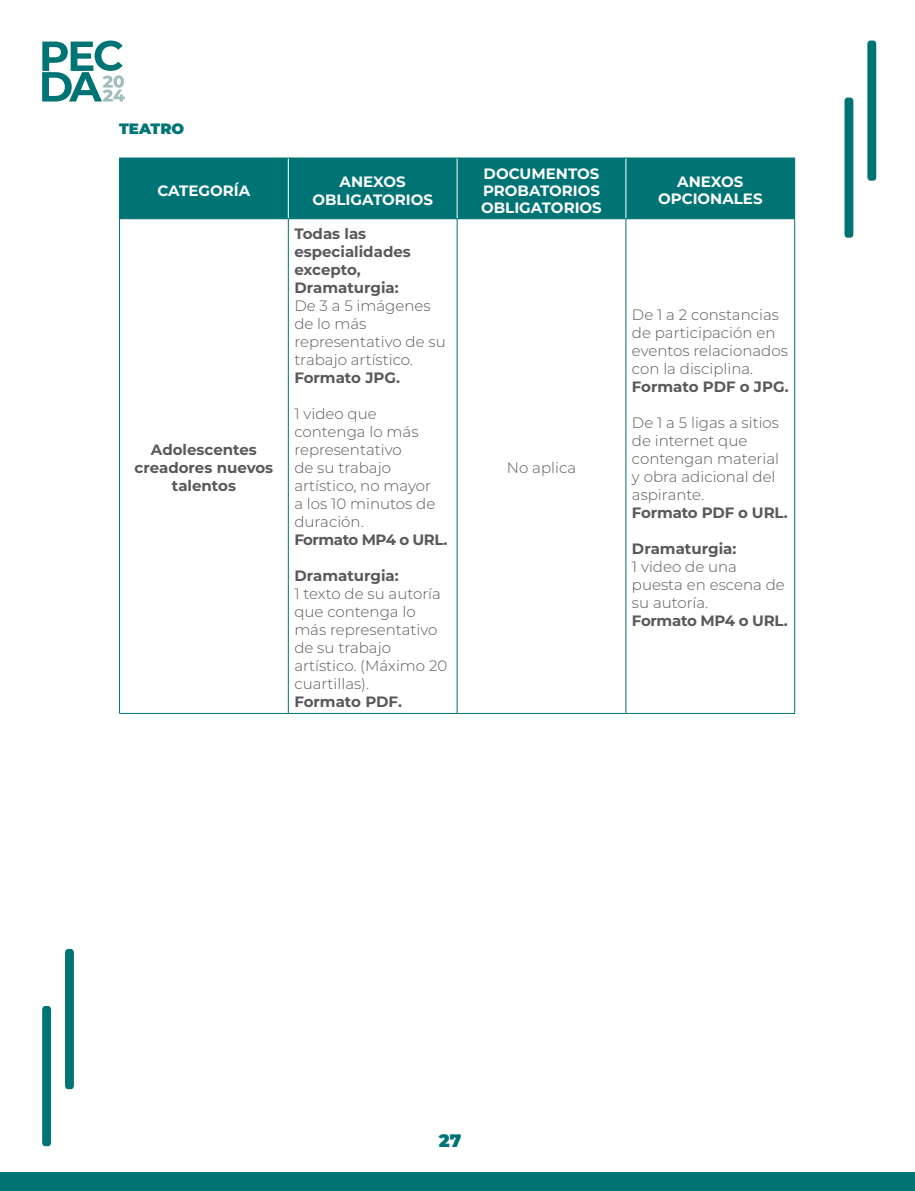
<style>
.page{position:relative;width:915px;height:1191px;background:#fff}
.page>*{position:absolute;margin:0;border:0;box-sizing:border-box;transform-origin:0 0}
.t1{font:900 18px "Montserrat";color:#007474}
.t2{font:300 15px/18px "Montserrat";color:#58595b}
.t3{font:700 15px/18px "Montserrat";color:#58595b;text-align:center}
.t4{font:700 15px/17.1px "Montserrat";color:#fff;text-align:center}
.t5{font:700 15px "Montserrat";letter-spacing:-.03em;color:#58595b}
.t6{font:700 15px "Montserrat";letter-spacing:-.02em;color:#58595b}
.t7{font:900 15px "Montserrat";color:#007474}
</style>
<div class="page">
<div style="left:0;top:1172px;width:914px;height:19px;background:#007474"></div>
<svg style="left:867px;top:41px;width:8px;height:140px"></svg>
<svg style="left:844px;top:98px;width:9px;height:140px"></svg>
<svg style="left:65px;top:949px;width:9px;height:140px"></svg>
<svg style="left:42px;top:1006px;width:9px;height:140px"></svg>
<svg style="left:42px;top:41px;width:83px;height:61px"></svg>
<div style="left:120px;top:159px;width:674px;height:59px;background:#007474"></div>
<hr style="left:288px;top:158px;width:1px;height:60px;background:#fff">
<hr style="left:456px;top:158px;width:1px;height:60px;background:#fff">
<hr style="left:625px;top:158px;width:1px;height:60px;background:#fff">
<hr style="left:119px;top:219px;width:1px;height:494px;background:#007474">
<hr style="left:288px;top:219px;width:1px;height:494px;background:#007474">
<hr style="left:456px;top:219px;width:1px;height:494px;background:#007474">
<hr style="left:625px;top:219px;width:1px;height:494px;background:#007474">
<hr style="left:794px;top:219px;width:1px;height:494px;background:#007474">
<hr style="left:119px;top:158px;width:1px;height:60px;background:#007474">
<hr style="left:119px;top:158px;width:169px;height:1px;background:#007474">
<hr style="left:119px;top:713px;width:169px;height:1px;background:#007474">
<hr style="left:288px;top:158px;width:169px;height:1px;background:#007474">
<hr style="left:288px;top:713px;width:169px;height:1px;background:#007474">
<hr style="left:457px;top:158px;width:168px;height:1px;background:#007474">
<hr style="left:457px;top:713px;width:168px;height:1px;background:#007474">
<hr style="left:625px;top:158px;width:169px;height:1px;background:#007474">
<hr style="left:625px;top:713px;width:169px;height:1px;background:#007474">
<hr style="left:794px;top:158px;width:1px;height:60px;background:#007474">
<hr style="left:119px;top:218px;width:169px;height:1px;background:#007474">
<hr style="left:288px;top:218px;width:169px;height:1px;background:#007474">
<hr style="left:457px;top:218px;width:168px;height:1px;background:#007474">
<hr style="left:625px;top:218px;width:169px;height:1px;background:#007474">
<p class="t7" style="left:119px;top:117px;width:67px">TEATRO</p>
<p class="t4" style="left:157px;top:181px;width:94px">CATEGORÍA</p>
<p class="t4" style="left:312px;top:171px;width:122px;line-height:18px">ANEXOS<br>OBLIGATORIOS</p>
<p class="t4" style="left:481px;top:164px;width:122px;text-align:left">DOCUMENTOS<br>PROBATORIOS<br>OBLIGATORIOS</p>
<p class="t4" style="left:657px;top:172px;width:106px">ANEXOS<br>OPCIONALES</p>
<p class="t3" style="left:135px;top:440px;width:140px">Adolescentes creadores nuevos talentos</p>
<p class="t3" style="left:294px;top:224px;width:118px;text-align:left">Todas las especialidades excepto,<br>Dramaturgia:</p>
<p class="t2" style="left:294px;top:296px;width:153px">De 3 a 5 imágenes de lo más representativo de su trabajo artístico.</p>
<p class="t3" style="left:294px;top:368px;width:107px">Formato JPG.</p>
<p class="t2" style="left:294px;top:404px;width:142px">1 video que contenga lo más representativo<br>de su trabajo artístico, no mayor a los 10 minutos de duración.</p>
<p class="t5" style="left:294px;top:529px;width:155px">Formato MP4 o URL.</p>
<p class="t3" style="left:294px;top:566px;width:106px">Dramaturgia:</p>
<p class="t2" style="left:294px;top:584px;width:154px">1 texto de su autoría que contenga lo más representativo de su trabajo artístico. (Máximo 20 cuartillas).</p>
<p class="t3" style="left:294px;top:692px;width:109px">Formato PDF.</p>
<p class="t2" style="left:506px;top:458px;width:71px">No aplica</p>
<p class="t2" style="left:631px;top:305px;width:157px">De 1 a 2 constancias de participación en eventos relacionados con la disciplina.</p>
<p class="t3" style="left:631px;top:377px;width:158px">Formato PDF o JPG.</p>
<p class="t2" style="left:631px;top:413px;width:149px">De 1 a 5 ligas a sitios de internet que contengan material y obra adicional del aspirante.</p>
<p class="t3" style="left:631px;top:503px;width:157px">Formato PDF o URL.</p>
<p class="t3" style="left:631px;top:539px;width:106px">Dramaturgia:</p>
<p class="t2" style="left:631px;top:557px;width:154px">1 video de una puesta en escena de su autoría.</p>
<p class="t6" style="left:631px;top:610px;width:157px">Formato MP4 o URL.</p>
<p class="t1" style="left:438px;top:1127px;width:24px">27</p>
</div>
